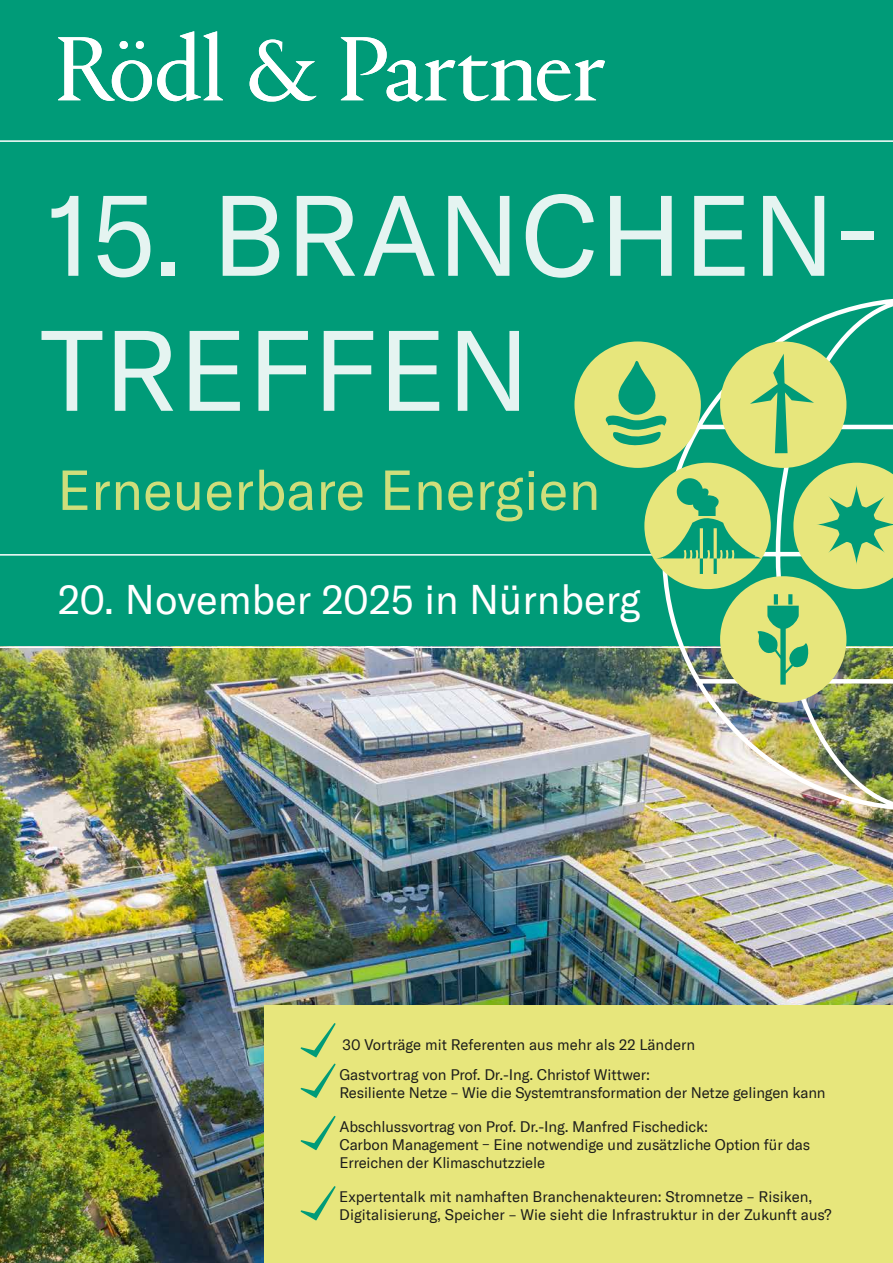
<style>
.page{position:relative;width:893px;height:1263px;background:#009b78}
.page>*{position:absolute;margin:0;border:0;box-sizing:border-box;transform-origin:0 0}
.t1{font:112.5px/135px "GT America";color:#fff}
.t2{font:55.5px "GT America";color:#e7e67c}
.t3{font:40.5px "GT America";color:#fff}
.t4{font:15px/18px "GT America";letter-spacing:-.01em;color:#1d1d1b}
</style>
<div class="page">
<img style="left:0;top:648px;width:893px;height:615px">
<hr style="left:0;top:140px;width:893px;height:2px;background:#fff">
<hr style="left:0;top:554px;width:704px;height:2px;background:#fff">
<svg style="left:58px;top:31px;width:547px;height:71px"></svg>
<div style="left:264px;top:1005px;width:629px;height:258px;background:#e7e67c"></div>
<svg style="left:300px;top:1023px;width:36px;height:34px"></svg>
<svg style="left:300px;top:1063px;width:36px;height:35px"></svg>
<svg style="left:300px;top:1116px;width:36px;height:34px"></svg>
<svg style="left:300px;top:1186px;width:36px;height:34px"></svg>
<hr style="left:0;top:646px;width:893px;height:2px;background:#fff">
<img style="left:659px;top:298px;width:234px;height:515px">
<svg style="left:574px;top:341px;width:319px;height:362px"></svg>
<h1 class="t1" style="left:40px;top:169px;width:840px">15. BRANCHEN-<br>TREFFEN</h1>
<h2 class="t2" style="left:57px;top:458px;width:545px">Erneuerbare Energien</h2>
<h3 class="t3" style="left:58px;top:575px;width:584px">20. November 2025 in Nürnberg</h3>
<p class="t4" style="left:339px;top:1030px;width:357px;line-height:30px">30 Vorträge mit Referenten aus mehr als 22 Ländern<br>Gastvortrag von Prof. Dr.-Ing. Christof Wittwer:</p>
<p class="t4" style="left:339px;top:1084px;width:488px">Resiliente Netze – Wie die Systemtransformation der Netze gelingen kann</p>
<p class="t4" style="left:339px;top:1118px;width:472px">Abschlussvortrag von Prof. Dr.-Ing. Manfred Fischedick:<br>Carbon Management – Eine notwendige und zusätzliche Option für das<br>Erreichen der Klimaschutzziele</p>
<p class="t4" style="left:339px;top:1188px;width:494px">Expertentalk mit namhaften Branchenakteuren: Stromnetze – Risiken,<br>Digitalisierung, Speicher – Wie sieht die Infrastruktur in der Zukunft aus?</p>
</div>
